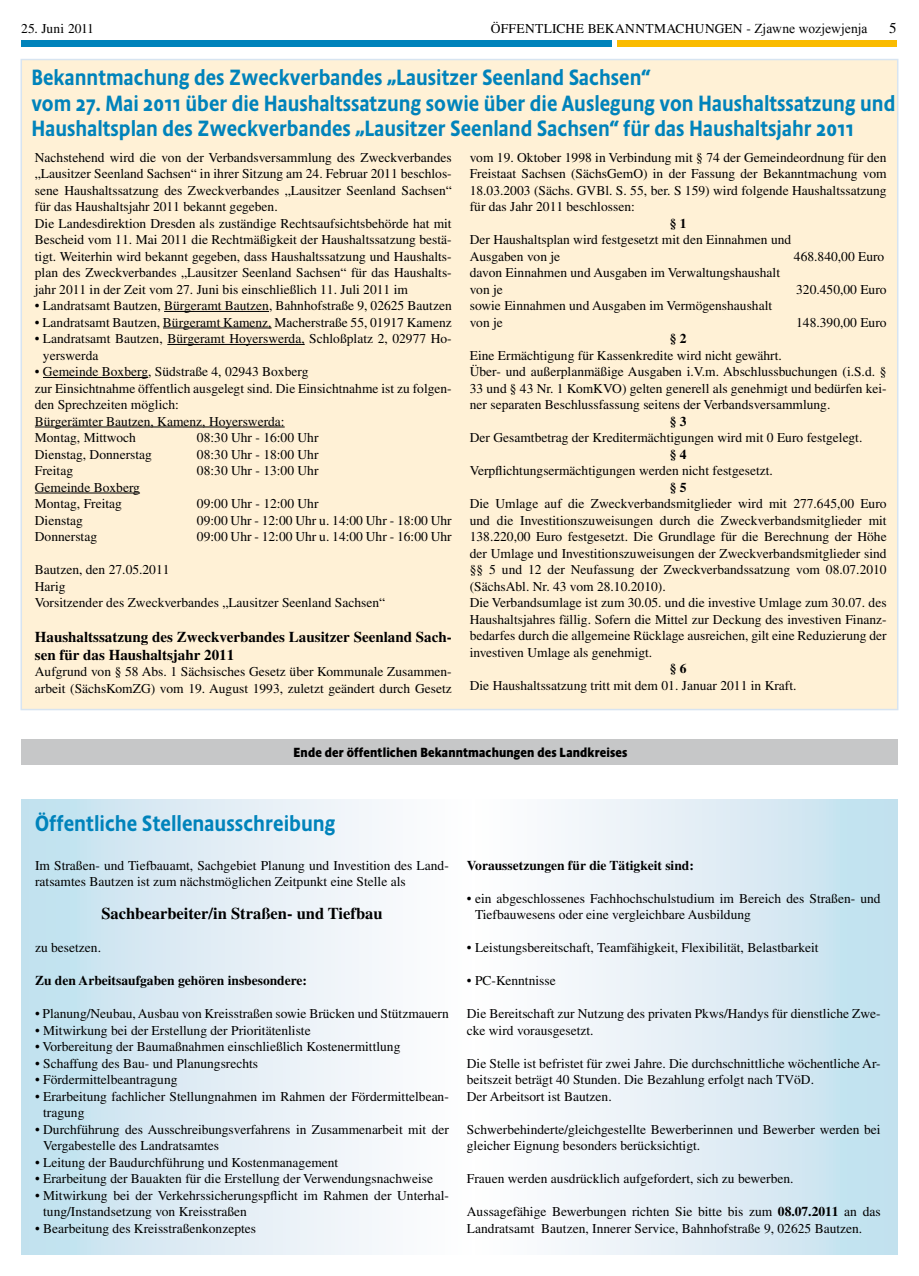
<style>
.page{position:relative;width:919px;height:1276px;background:#fff}
.page>*{position:absolute;margin:0;border:0;box-sizing:border-box;transform-origin:0 0}
.t1{font:500 22.5px/25.5px "Absara Sans Head OT";color:#0083bb}
.t2{font:700 16.5px "Times";color:#000}
.t3{font:700 15px/18px "Times";color:#000}
.t4{font:15px "Times";color:#000}
.t5{font:13.5px/16.5px "Times";color:#000}
.t6{font:700 13.5px "Times";color:#000}
.t7{font:700 13.5px "Absara Sans Head OT";letter-spacing:.01em;color:#000}
.t8{font:13.5px "Times New Roman";letter-spacing:-.005em;color:#000}
.s1{font-family:"Times"}
.s2{font-weight:700}
</style>
<div class="page">
<div style="left:21px;top:59px;width:877px;height:651px;background:#fff1d6;border:2px solid #d7e4f1"></div>
<div style="left:617px;top:40px;width:279px;height:7px;background:#fabb00"></div>
<div style="left:21px;top:40px;width:591px;height:7px;background:#0083bb"></div>
<div style="left:21px;top:739px;width:876px;height:25px;background:#c6c7c8"></div>
<hr style="left:164px;top:311px;width:105px;height:1px;background:#000">
<hr style="left:163px;top:328px;width:108px;height:1px;background:#000">
<hr style="left:167px;top:344px;width:138px;height:1px;background:#000">
<hr style="left:43px;top:377px;width:105px;height:1px;background:#000">
<hr style="left:35px;top:427px;width:250px;height:1px;background:#000">
<hr style="left:35px;top:493px;width:105px;height:1px;background:#000">
<svg style="left:21px;top:799px;width:876px;height:455px"></svg>
<p class="t5" style="left:21px;top:20px;width:74px">25. Juni 2011</p>
<p class="t5" style="left:491px;top:20px;width:20px">Öffentliche</p>
<p class="t5" style="left:587px;top:20px;width:20px">Bekanntmachungen</p>
<p class="t8" style="left:746px;top:19px;width:123px"><span class="s1">-</span> Zjawne wozjewjenja</p>
<p class="t4" style="left:889px;top:20px;width:9px">5</p>
<p class="t1" style="left:31px;top:65px;width:865px">Bekanntmachung des Zweckverbandes „Lausitzer Seenland Sachsen“<br>vom 27. Mai 2011 über die Haushaltssatzung sowie über die Auslegung von Haushaltssatzung und<br>Haushaltsplan des Zweckverbandes „Lausitzer Seenland Sachsen“ für das Haushaltsjahr 2011</p>
<p class="t5" style="left:35px;top:149px;width:418px">Nachstehend wird die von der Verbandsversammlung des Zweckverbandes „Lausitzer Seenland Sachsen“ in ihrer Sitzung am 24. Februar 2011 beschlos&shy;sene Haushaltssatzung des Zweckverbandes „Lausitzer Seenland Sachsen“ für das Haushaltsjahr 2011 bekannt gegeben.<br>Die Landesdirektion Dresden als zuständige Rechtsaufsichtsbehörde hat mit Bescheid vom 11. Mai 2011 die Rechtmäßigkeit der Haushaltssatzung bestä&shy;tigt. Weiterhin wird bekannt gegeben, dass Haushaltssatzung und Haushalts&shy;plan des Zweckverbandes „Lausitzer Seenland Sachsen“ für das Haushalts&shy;jahr 2011 in der Zeit vom 27. Juni bis einschließlich 11. Juli 2011 im</p>
<p class="t5" style="left:35px;top:297px;width:418px">• Landratsamt Bautzen, Bürgeramt Bautzen, Bahnhofstraße 9, 02625 Bautzen</p>
<p class="t5" style="left:35px;top:314px;width:418px">• Landratsamt Bautzen, Bürgeramt Kamenz, Macherstraße 55, 01917 Kamenz</p>
<p class="t5" style="left:43px;top:330px;width:410px;text-indent:-8px">• Landratsamt Bautzen, Bürgeramt Hoyerswerda, Schloßplatz 2, 02977 Ho&shy;yerswerda</p>
<p class="t5" style="left:35px;top:363px;width:418px">• Gemeinde Boxberg, Südstraße 4, 02943 Boxberg<br>zur Einsichtnahme öffentlich ausgelegt sind. Die Einsichtnahme ist zu folgen&shy;den Sprechzeiten möglich:<br>Bürgerämter Bautzen, Kamenz, Hoyerswerda:<br>Montag, Mittwoch</p>
<p class="t5" style="left:469px;top:149px;width:418px;text-align:justify">vom 19. Oktober 1998 in Verbindung mit § 74 der Gemeindeordnung für den Freistaat Sachsen (SächsGemO) in der Fassung der Bekanntmachung vom 18.03.2003 (Sächs. GVBl. S. 55, ber. S 159) wird folgende Haushaltssatzung für das Jahr 2011 beschlossen:</p>
<p class="t6" style="left:669px;top:215px;width:18px">§ 1</p>
<p class="t5" style="left:469px;top:231px;width:323px">Der Haushaltsplan wird festgesetzt mit den Einnahmen und<br>Ausgaben von je</p>
<p class="t5" style="left:793px;top:248px;width:92px">468.840,00 Euro</p>
<p class="t5" style="left:469px;top:264px;width:312px">davon Einnahmen und Ausgaben im Verwaltungshaushalt von je</p>
<p class="t5" style="left:796px;top:281px;width:92px">320.450,00 Euro</p>
<p class="t5" style="left:469px;top:297px;width:304px">sowie Einnahmen und Ausgaben im Vermögenshaushalt von je</p>
<p class="t5" style="left:796px;top:314px;width:92px">148.390,00 Euro</p>
<p class="t6" style="left:669px;top:330px;width:18px">§ 2</p>
<p class="t5" style="left:470px;top:347px;width:418px">Eine Ermächtigung für Kassenkredite wird nicht gewährt.<br>Über- und außerplanmäßige Ausgaben i.V.m. Abschlussbuchungen (i.S.d. § 33 und § 43 Nr. 1 KomKVO) gelten generell als genehmigt und bedürfen kei&shy;ner separaten Beschlussfassung seitens der Verbandsversammlung.</p>
<p class="t6" style="left:669px;top:413px;width:18px">§ 3</p>
<p class="t5" style="left:470px;top:429px;width:394px">Der Gesamtbetrag der Kreditermächtigungen wird mit 0 Euro festgelegt.</p>
<p class="t6" style="left:669px;top:446px;width:18px">§ 4</p>
<p class="t5" style="left:470px;top:462px;width:304px">Verpflichtungsermächtigungen werden nicht festgesetzt.</p>
<p class="t6" style="left:669px;top:479px;width:18px">§ 5</p>
<p class="t5" style="left:470px;top:495px;width:418px">Die Umlage auf die Zweckverbandsmitglieder wird mit 277.645,00 Euro und die Investitionszuweisungen durch die Zweckverbandsmitglieder mit 138.220,00 Euro festgesetzt. Die Grundlage für die Berechnung der Höhe der Umlage und Investitionszuweisungen der Zweckverbandsmitglieder sind §§ 5 und 12 der Neufassung der Zweckverbandssatzung vom 08.07.2010 (SächsAbl. Nr. 43 vom 28.10.2010).<br>Die Verbandsumlage ist zum 30.05. und die investive Umlage zum 30.07. des Haushaltsjahres fällig. Sofern die Mittel zur Deckung des investiven Finanz&shy;bedarfes durch die allgemeine Rücklage ausreichen, gilt eine Reduzierung der investiven Umlage als genehmigt.</p>
<p class="t6" style="left:669px;top:660px;width:18px">§ 6</p>
<p class="t5" style="left:470px;top:677px;width:328px">Die Haushaltssatzung tritt mit dem 01. Januar 2011 in Kraft.</p>
<p class="t5" style="left:197px;top:429px;width:123px">08:30 Uhr - 16:00 Uhr</p>
<p class="t5" style="left:35px;top:446px;width:118px">Dienstag, Donnerstag</p>
<p class="t5" style="left:197px;top:446px;width:123px">08:30 Uhr - 18:00 Uhr</p>
<p class="t5" style="left:35px;top:462px;width:40px">Freitag</p>
<p class="t5" style="left:197px;top:462px;width:123px">08:30 Uhr - 13:00 Uhr</p>
<p class="t5" style="left:35px;top:479px;width:107px">Gemeinde Boxberg<br>Montag, Freitag</p>
<p class="t5" style="left:197px;top:495px;width:123px">09:00 Uhr - 12:00 Uhr</p>
<p class="t5" style="left:35px;top:512px;width:49px">Dienstag</p>
<p class="t5" style="left:197px;top:512px;width:256px">09:00 Uhr - 12:00 Uhr u. 14:00 Uhr - 18:00 Uhr</p>
<p class="t5" style="left:35px;top:528px;width:64px">Donnerstag</p>
<p class="t5" style="left:197px;top:528px;width:256px">09:00 Uhr - 12:00 Uhr u. 14:00 Uhr - 16:00 Uhr</p>
<p class="t5" style="left:35px;top:561px;width:352px">Bautzen, den 27.05.2011<br>Harig<br>Vorsitzender des Zweckverbandes „Lausitzer Seenland Sachsen“</p>
<p class="t3" style="left:35px;top:627px;width:418px">Haushaltssatzung des Zweckverbandes Lausitzer Seenland Sach&shy;sen für das Haushaltsjahr 2011</p>
<p class="t5" style="left:35px;top:663px;width:418px">Aufgrund von § 58 Abs. 1 Sächsisches Gesetz über Kommunale Zusammen&shy;arbeit (SächsKomZG) vom 19. August 1993, zuletzt geändert durch Gesetz</p>
<p class="t7" style="left:293px;top:744px;width:335px">Ende der öffentlichen Bekanntmachungen des Landkreises</p>
<h1 class="t1" style="left:35px;top:810px;width:302px">Öffentliche Stellenausschreibung</h1>
<p class="t5" style="left:35px;top:857px;width:415px">Im Straßen- und Tiefbauamt, Sachgebiet Planung und Investition des Land&shy;ratsamtes Bautzen ist zum nächstmöglichen Zeitpunkt eine Stelle als</p>
<p class="t2" style="left:101px;top:904px;width:283px">Sachbearbeiter/in Straßen- und Tiefbau</p>
<p class="t5" style="left:35px;top:939px;width:67px">zu besetzen.</p>
<p class="t6" style="left:35px;top:972px;width:273px">Zu den Arbeitsaufgaben gehören insbesondere:</p>
<p class="t5" style="left:35px;top:1005px;width:415px">• Planung/Neubau, Ausbau von Kreisstraßen sowie Brücken und Stützmauern</p>
<p class="t5" style="left:35px;top:1022px;width:277px">• Mitwirkung bei der Erstellung der Prioritätenliste</p>
<p class="t5" style="left:35px;top:1038px;width:367px">• Vorbereitung der Baumaßnahmen einschließlich Kostenermittlung</p>
<p class="t5" style="left:35px;top:1055px;width:224px">• Schaffung des Bau- und Planungsrechts</p>
<p class="t5" style="left:35px;top:1071px;width:144px">• Fördermittelbeantragung</p>
<p class="t5" style="left:43px;top:1088px;width:407px;text-indent:-8px">• Erarbeitung fachlicher Stellungnahmen im Rahmen der Fördermittelbean&shy;tragung</p>
<p class="t5" style="left:43px;top:1121px;width:407px;text-indent:-8px">• Durchführung des Ausschreibungsverfahrens in Zusammenarbeit mit der<br>Vergabestelle des Landratsamtes</p>
<p class="t5" style="left:35px;top:1154px;width:305px">• Leitung der Baudurchführung und Kostenmanagement</p>
<p class="t5" style="left:35px;top:1170px;width:399px">• Erarbeitung der Bauakten für die Erstellung der Verwendungsnachweise</p>
<p class="t5" style="left:43px;top:1187px;width:407px;text-indent:-8px">• Mitwirkung bei der Verkehrssicherungspflicht im Rahmen der Unterhal&shy;tung/Instandsetzung von Kreisstraßen</p>
<p class="t5" style="left:35px;top:1220px;width:222px">• Bearbeitung des Kreisstraßenkonzeptes</p>
<p class="t6" style="left:467px;top:857px;width:228px">Voraussetzungen für die Tätigkeit sind:</p>
<p class="t5" style="left:475px;top:890px;width:407px;text-indent:-8px">• ein abgeschlossenes Fachhochschulstudium im Bereich des Straßen- und<br>Tiefbauwesens oder eine vergleichbare Ausbildung</p>
<p class="t5" style="left:467px;top:939px;width:353px">• Leistungsbereitschaft, Teamfähigkeit, Flexibilität, Belastbarkeit</p>
<p class="t5" style="left:467px;top:972px;width:90px">• PC-Kenntnisse</p>
<p class="t5" style="left:467px;top:1005px;width:415px">Die Bereitschaft zur Nutzung des privaten Pkws/Handys für dienstliche Zwe&shy;cke wird vorausgesetzt.</p>
<p class="t5" style="left:467px;top:1055px;width:415px">Die Stelle ist befristet für zwei Jahre. Die durchschnittliche wöchentliche Ar&shy;beitszeit beträgt 40 Stunden. Die Bezahlung erfolgt nach TVöD.<br>Der Arbeitsort ist Bautzen.</p>
<p class="t5" style="left:467px;top:1121px;width:415px">Schwerbehinderte/gleichgestellte Bewerberinnen und Bewerber werden bei gleicher Eignung besonders berücksichtigt.</p>
<p class="t5" style="left:467px;top:1170px;width:328px">Frauen werden ausdrücklich aufgefordert, sich zu bewerben.</p>
<p class="t5" style="left:467px;top:1203px;width:415px">Aussagefähige Bewerbungen richten Sie bitte bis zum <span class="s2">08.07.2011</span> an das<br>Landratsamt Bautzen, Innerer Service, Bahnhofstraße 9, 02625 Bautzen.</p>
</div>
